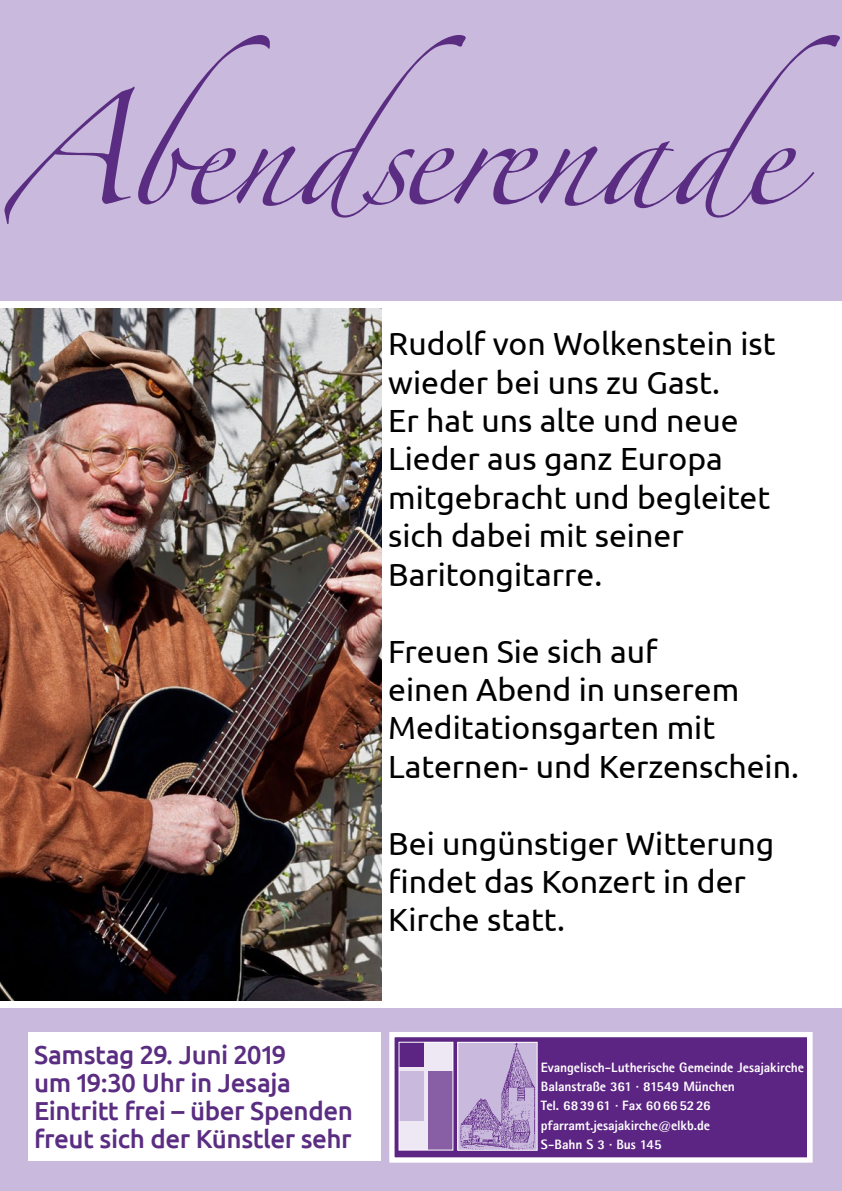
<style>
.page{position:relative;width:842px;height:1191px;background:#fff}
.page>*{position:absolute;margin:0;border:0;box-sizing:border-box;transform-origin:0 0}
.t1{font:248px "Zapfino Extra LT Pro";color:#5a2d82}
.t2{font:32px/38.4px "Ubuntu";color:#000}
.t3{font:500 26px/28px "Ubuntu";letter-spacing:-.015em;color:#5a2d82}
.t4{font:800 13.6px/19.3px "Agfa Rotis Sans Serif";letter-spacing:-.005em;color:#fff}
</style>
<div class="page">
<div style="left:0;top:0;width:842px;height:300px;background:#c9b9dc"></div>
<div style="left:0;top:1008px;width:842px;height:183px;background:#c9b9dc"></div>
<svg style="left:389px;top:1032px;width:424px;height:131px;background:#865da4"></svg>
<img style="left:0;top:308px;width:381px;height:692px">
<div style="left:28px;top:1032px;width:353px;height:128px;background:#fff"></div>
<h1 class="t1" style="left:6px;top:-28px;width:786px">Abendserenade</h1>
<p class="t2" style="left:388px;top:323px;width:389px">Rudolf von Wolkenstein ist wieder bei uns zu Gast.<br>Er hat uns alte und neue<br>Lieder aus ganz Europa mitgebracht und begleitet sich dabei mit seiner<br>Baritongitarre.</p>
<p class="t2" style="left:388px;top:631px;width:412px">Freuen Sie sich auf<br>einen Abend in unserem<br>Meditationsgarten mit<br>Laternen- und Kerzenschein.</p>
<p class="t2" style="left:388px;top:823px;width:387px">Bei ungünstiger Witterung findet das Konzert in der<br>Kirche statt.</p>
<p class="t3" style="left:34px;top:1040px;width:320px">Samstag 29. Juni 2019<br>um 19:30 Uhr in Jesaja<br>Eintritt frei – über Spenden freut sich der Künstler sehr</p>
<p class="t4" style="left:541px;top:1057px;width:265px">Evangelisch-Lutherische Gemeinde Jesajakirche<br>Balanstraße 361 · 81549 München<br>Tel. 683961 · Fax 60665226 pfarramt.jesajakirche@elkb.de<br>S-Bahn S 3 · Bus 145</p>
</div>
